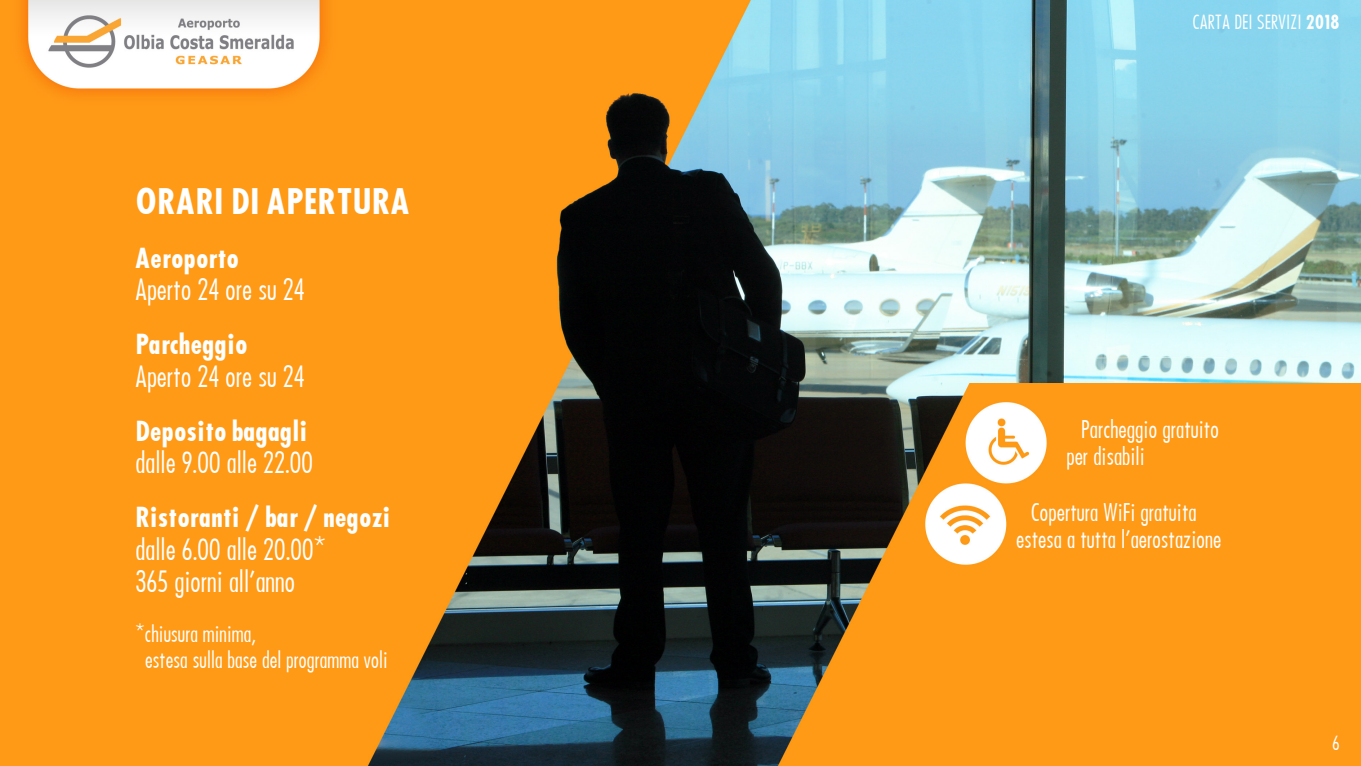
<style>
.page{position:relative;width:1361px;height:766px;background:#fff}
.page>*{position:absolute;margin:0;border:0;box-sizing:border-box;transform-origin:0 0}
.t1{font:700 34.5px "Futura Cond";color:#fff}
.t2{font:500 27px/32.4px "Futura Cond";letter-spacing:-.02em;color:#fff}
.t3{font:700 27px "Futura Cond";letter-spacing:-.02em;color:#fff}
.t4{font:500 22.5px/27px "Futura Cond";letter-spacing:-.02em;color:#fff}
.t5{font:500 21px/25.2px "Futura Cond";letter-spacing:-.02em;color:#fff}
.t6{font:500 18px "Futura Cond";color:#fff}
.s1{font-weight:700;font-size:18.9px}
</style>
<div class="page">
<img style="left:0;top:0;width:1361px;height:765px">
<p class="t1" style="left:135px;top:179px;width:276px">ORARI DI APERTURA</p>
<p class="t3" style="left:135px;top:240px;width:105px">Aeroporto</p>
<p class="t2" style="left:135px;top:273px;width:171px">Aperto 24 ore su 24</p>
<p class="t3" style="left:135px;top:327px;width:114px">Parcheggio</p>
<p class="t2" style="left:135px;top:360px;width:171px">Aperto 24 ore su 24</p>
<p class="t3" style="left:135px;top:413px;width:174px">Deposito bagagli</p>
<p class="t2" style="left:135px;top:446px;width:180px">dalle 9.00 alle 22.00</p>
<p class="t3" style="left:135px;top:499px;width:257px">Ristoranti / bar / negozi</p>
<p class="t2" style="left:135px;top:533px;width:192px">dalle 6.00 alle 20.00*<br>365 giorni all’anno</p>
<p class="t5" style="left:145px;top:621px;width:245px;text-indent:-9px">*chiusura minima,<br>estesa sulla base del programma voli</p>
<p class="t6" style="left:1192px;top:11px;width:149px">CARTA DEI SERVIZI <span class="s1">2018</span></p>
<p class="t4" style="left:1066px;top:416px;width:154px;text-indent:15px">Parcheggio gratuito per disabili</p>
<p class="t4" style="left:1015px;top:498px;width:207px;text-align:center">Copertura WiFi gratuita estesa a tutta l’aerostazione</p>
<p class="t6" style="left:1332px;top:731px;width:9px">6</p>
</div>
